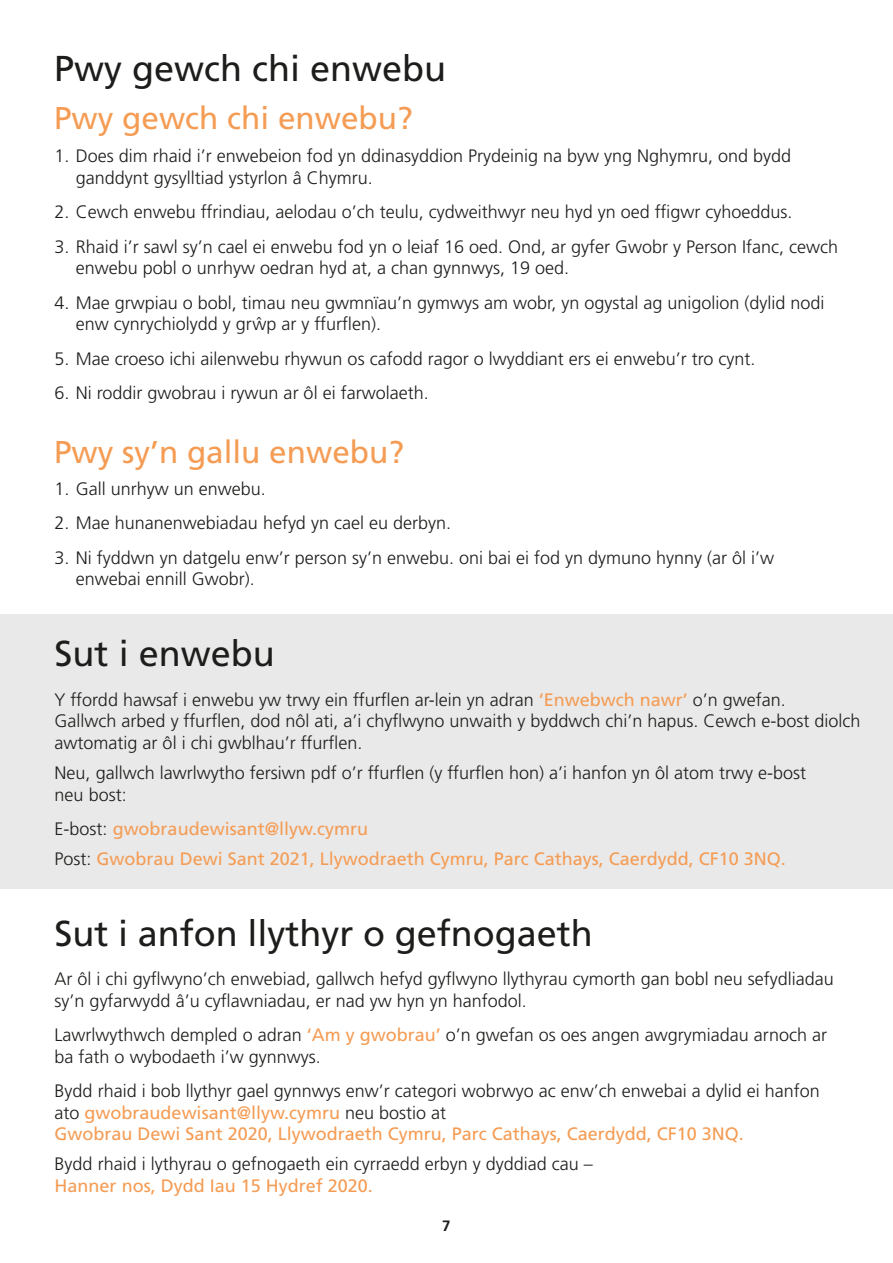
<style>
.page{position:relative;width:893px;height:1263px;background:#fff}
.page>*{position:absolute;margin:0;border:0;box-sizing:border-box;transform-origin:0 0}
.t1{font:36px "Frutiger LT Std";color:#1d1d1b}
.t2{font:31.5px "Frutiger LT Std";color:#f59c54}
.t3{font:300 18px/21.6px "Frutiger LT Std";color:#1d1d1b}
.t4{font:18px/30.2px "Frutiger LT Std";color:#f59c54}
.t5{font:700 15px "Frutiger LT Std";color:#1d1d1b}
.s1{font-weight:400;color:#f59c54}
.s2{font-weight:300;color:#1d1d1b}
</style>
<div class="page">
<div style="left:0;top:614px;width:893px;height:275px;background:#e3e3e3"></div>
<h1 class="t1" style="left:54px;top:47px;width:394px">Pwy gewch chi enwebu</h1>
<h2 class="t2" style="left:54px;top:99px;width:360px">Pwy gewch chi enwebu?</h2>
<p class="t3" style="left:76px;top:146px;width:717px;text-indent:-21px">1. Does dim rhaid i’r enwebeion fod yn ddinasyddion Prydeinig na byw yng Nghymru, ond bydd ganddynt gysylltiad ystyrlon â Chymru.</p>
<p class="t3" style="left:55px;top:202px;width:739px">2. Cewch enwebu ffrindiau, aelodau o’ch teulu, cydweithwyr neu hyd yn oed ffigwr cyhoeddus.</p>
<p class="t3" style="left:76px;top:236px;width:764px;text-indent:-21px">3. Rhaid i’r sawl sy’n cael ei enwebu fod yn o leiaf 16 oed. Ond, ar gyfer Gwobr y Person Ifanc, cewch enwebu pobl o unrhyw oedran hyd at, a chan gynnwys, 19 oed.</p>
<p class="t3" style="left:76px;top:292px;width:750px;text-indent:-21px">4. Mae grwpiau o bobl, timau neu gwmnïau’n gymwys am wobr, yn ogystal ag unigolion (dylid nodi enw cynrychiolydd y gr ˆwp ar y ffurflen).</p>
<p class="t3" style="left:55px;top:348px;width:702px">5. Mae croeso ichi ailenwebu rhywun os cafodd ragor o lwyddiant ers ei enwebu’r tro cynt.</p>
<p class="t3" style="left:55px;top:382px;width:376px">6. Ni roddir gwobrau i rywun ar ôl ei farwolaeth.</p>
<h2 class="t2" style="left:54px;top:433px;width:352px">Pwy sy’n gallu enwebu?</h2>
<p class="t3" style="left:55px;top:478px;width:213px">1. Gall unrhyw un enwebu.</p>
<p class="t3" style="left:55px;top:513px;width:398px">2. Mae hunanenwebiadau hefyd yn cael eu derbyn.</p>
<p class="t3" style="left:76px;top:547px;width:700px;text-indent:-21px">3. Ni fyddwn yn datgelu enw’r person sy’n enwebu. oni bai ei fod yn dymuno hynny (ar ôl i’w enwebai ennill Gwobr).</p>
<h1 class="t1" style="left:55px;top:632px;width:222px">Sut i enwebu</h1>
<p class="t3" style="left:55px;top:689px;width:807px">Y ffordd hawsaf i enwebu yw trwy ein ffurflen ar-lein yn adran <span class="s1">‘Enwebwch nawr’</span> o’n gwefan.<br>Gallwch arbed y ffurflen, dod nôl ati, a’i chyflwyno unwaith y byddwch chi’n hapus. Cewch e-bost diolch awtomatig ar ôl i chi gwblhau’r ffurflen.</p>
<p class="t3" style="left:55px;top:762px;width:753px">Neu, gallwch lawrlwytho fersiwn pdf o’r ffurflen (y ffurflen hon) a’i hanfon yn ôl atom trwy e-bost neu bost:</p>
<p class="t4" style="left:55px;top:814px;width:733px"><span class="s2">E-bost:</span> gwobraudewisant@llyw.cymru<br><span class="s2">Post:</span> Gwobrau Dewi Sant 2021, Llywodraeth Cymru, Parc Cathays, Caerdydd, CF10 3NQ.</p>
<h1 class="t1" style="left:55px;top:912px;width:540px">Sut i anfon llythyr o gefnogaeth</h1>
<p class="t3" style="left:55px;top:968px;width:781px">Ar ôl i chi gyflwyno’ch enwebiad, gallwch hefyd gyflwyno llythyrau cymorth gan bobl neu sefydliadau sy’n gyfarwydd â’u cyflawniadau, er nad yw hyn yn hanfodol.</p>
<p class="t3" style="left:55px;top:1024px;width:774px">Lawrlwythwch dempled o adran <span class="s1">‘Am y gwobrau’</span> o’n gwefan os oes angen awgrymiadau arnoch ar ba fath o wybodaeth i’w gynnwys.</p>
<p class="t3" style="left:55px;top:1080px;width:767px">Bydd rhaid i bob llythyr gael gynnwys enw’r categori wobrwyo ac enw’ch enwebai a dylid ei hanfon ato <span class="s1">gwobraudewisant@llyw.cymru</span> neu bostio at<br><span class="s1">Gwobrau Dewi Sant 2020, Llywodraeth Cymru, Parc Cathays, Caerdydd, CF10 3NQ.</span></p>
<p class="t3" style="left:55px;top:1154px;width:540px">Bydd rhaid i lythyrau o gefnogaeth ein cyrraedd erbyn y dyddiad cau –</p>
<p class="t4" style="left:55px;top:1171px;width:320px">Hanner nos, Dydd Iau 15 Hydref 2020.</p>
<p class="t5" style="left:442px;top:1217px;width:10px">7</p>
</div>
